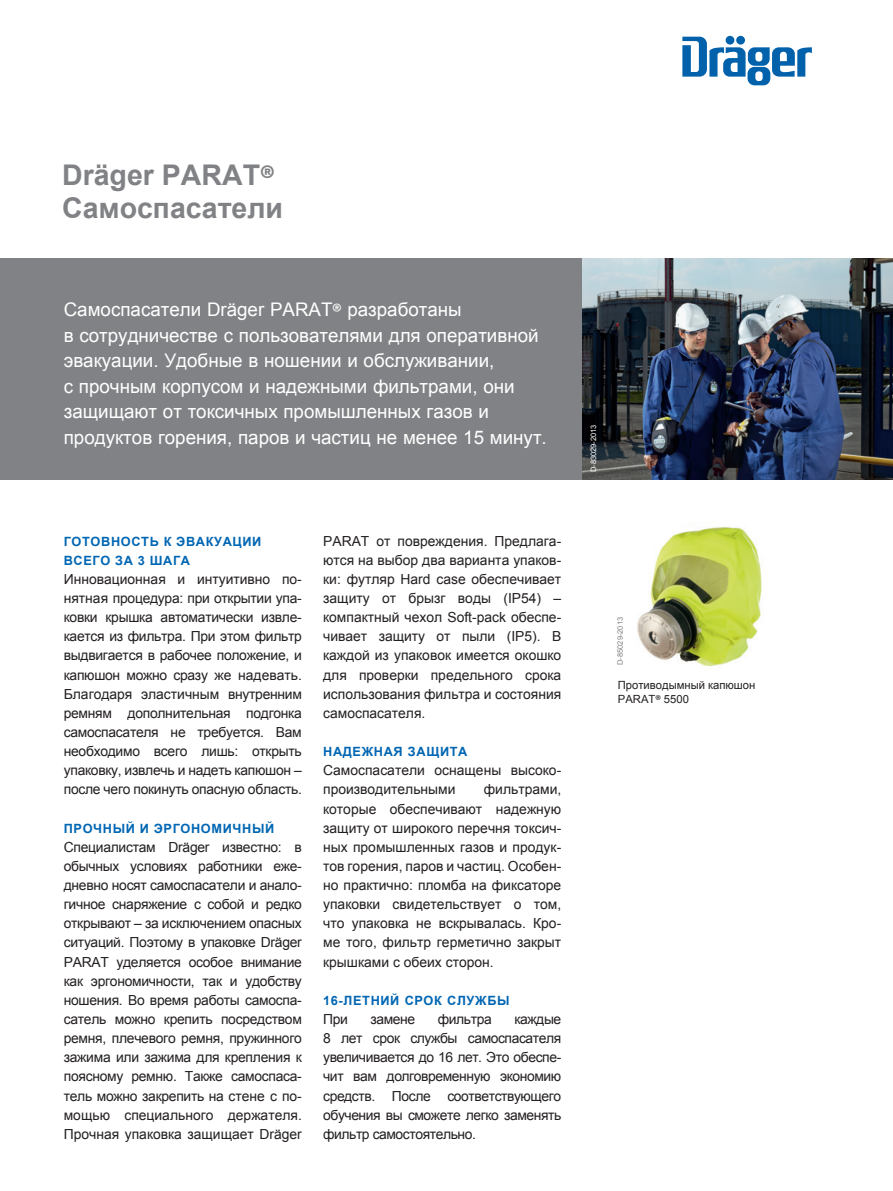
<style>
.page{position:relative;width:893px;height:1191px;background:#fff}
.page>*{position:absolute;margin:0;border:0;box-sizing:border-box;transform-origin:0 0}
.t1{font:700 28.5px/33px "Arial";color:#808285}
.t2{font:18.75px/25.5px "Arial";color:#fff}
.t3{font:13.8px/19.2px "Arial";color:#231f20;text-align:justify}
.t4{font:13.8px "Arial";letter-spacing:-.03em;color:#231f20}
.t5{font:700 12.75px/19.2px "Arial";letter-spacing:.05em;color:#0166b3}
.t6{font:11.25px/14.2px "Arial";color:#231f20}
.t7{font:7.5px "Arial";color:#808285}
.t8{font:7.5px "Arial";color:#fff}
.s1{font-family:"Draeger San";font-size:22.8px}
.s2{font-family:"Draeger San";font-size:15px}
.s3{font-family:"Draeger San";font-size:9px}
</style>
<div class="page">
<div style="left:0;top:259px;width:593px;height:221px;background:#808285"></div>
<img style="left:583px;top:259px;width:310px;height:221px">
<img style="left:637px;top:527px;width:125px;height:140px">
<svg style="left:682px;top:37px;width:130px;height:48px"></svg>
<h1 class="t1" style="left:62px;top:159px;width:222px">Dräger PARAT<span class="s1">®<br></span>Самоспасатели</h1>
<p class="t2" style="left:64px;top:297px;width:484px">Самоспасатели Dräger PARAT<span class="s2">®</span> разработаны<br>в сотрудничестве с пользователями для оперативной эвакуации. Удобные в ношении и обслуживании,<br>с прочным корпусом и надежными фильтрами, они защищают от токсичных промышленных газов и продуктов горения, паров и частиц не менее 15 минут.</p>
<p class="t5" style="left:64px;top:532px;width:199px">ГОТОВНОСТЬ К ЭВАКУАЦИИ<br>ВСЕГО ЗА 3 ШАГА</p>
<p class="t3" style="left:64px;top:569px;width:240px">Инновационная и интуитивно по&shy;нятная процедура: при открытии упа&shy;ковки крышка автоматически извле&shy;кается из фильтра. При этом фильтр выдвигается в рабочее положение, и капюшон можно сразу же надевать.<br>Благодаря эластичным внутренним ремням дополнительная подгонка самоспасателя не требуется. Вам необходимо всего лишь: открыть упаковку, извлечь и надеть капюшон – после чего покинуть опасную область.</p>
<p class="t5" style="left:64px;top:819px;width:212px">ПРОЧНЫЙ И ЭРГОНОМИЧНЫЙ</p>
<p class="t3" style="left:64px;top:837px;width:240px">Специалистам Dräger известно: в обычных условиях работники еже&shy;дневно носят самоспасатели и анало&shy;гичное снаряжение с собой и редко открывают – за исключением опасных ситуаций. Поэтому в упаковке Dräger PARAT уделяется особое внимание как эргономичности, так и удобству ношения. Во время работы самоспа&shy;сатель можно крепить посредством ремня, плечевого ремня, пружинного зажима или зажима для крепления к поясному ремню. Также самоспаса&shy;тель можно закрепить на стене с по&shy;мощью специального держателя.<br>Прочная упаковка защищает Dräger</p>
<p class="t3" style="left:323px;top:531px;width:240px">PARAT от повреждения. Предлага&shy;ются на выбор два варианта упаков&shy;ки: футляр Hard case обеспечивает защиту от брызг воды (IP54) – компактный чехол Soft-pack обеспе&shy;чивает защиту от пыли (IP5). В каждой из упаковок имеется окошко для проверки предельного срока использования фильтра и состояния самоспасателя.</p>
<p class="t5" style="left:323px;top:742px;width:146px">НАДЕЖНАЯ ЗАЩИТА</p>
<p class="t3" style="left:323px;top:761px;width:239px">Самоспасатели оснащены высоко&shy;производительными</p>
<p class="t3" style="left:323px;top:780px;width:240px;text-indent:161px">фильтрами, которые обеспечивают надежную защиту от широкого перечня токсич&shy;ных промышленных газов и продук&shy;тов горения, паров и частиц. Особен&shy;но практично: пломба на фиксаторе упаковки свидетельствует о том, что упаковка не вскрывалась. Кро&shy;ме того, фильтр герметично закрыт крышками с обеих сторон.</p>
<p class="t5" style="left:323px;top:991px;width:188px">16-ЛЕТНИЙ СРОК СЛУЖБЫ</p>
<p class="t3" style="left:323px;top:1009px;width:26px">При</p>
<p class="t3" style="left:371px;top:1009px;width:46px">замене</p>
<p class="t4" style="left:438px;top:1010px;width:55px">фильтра</p>
<p class="t3" style="left:323px;top:1009px;width:240px;text-indent:191px">каждые 8 лет срок службы самоспасателя увеличивается до 16 лет. Это обеспе&shy;чит вам долговременную экономию средств. После соответствующего обучения вы сможете легко заменять фильтр самостоятельно.</p>
<p class="t8" style="left:589px;top:472px;width:49px;rotate:-90deg">D-83029-2013</p>
<p class="t7" style="left:615px;top:665px;width:49px;rotate:-90deg">D-85029-2013</p>
<p class="t6" style="left:618px;top:678px;width:139px">Противодымный капюшон<br>PARAT<span class="s3">®</span> 5500</p>
</div>
